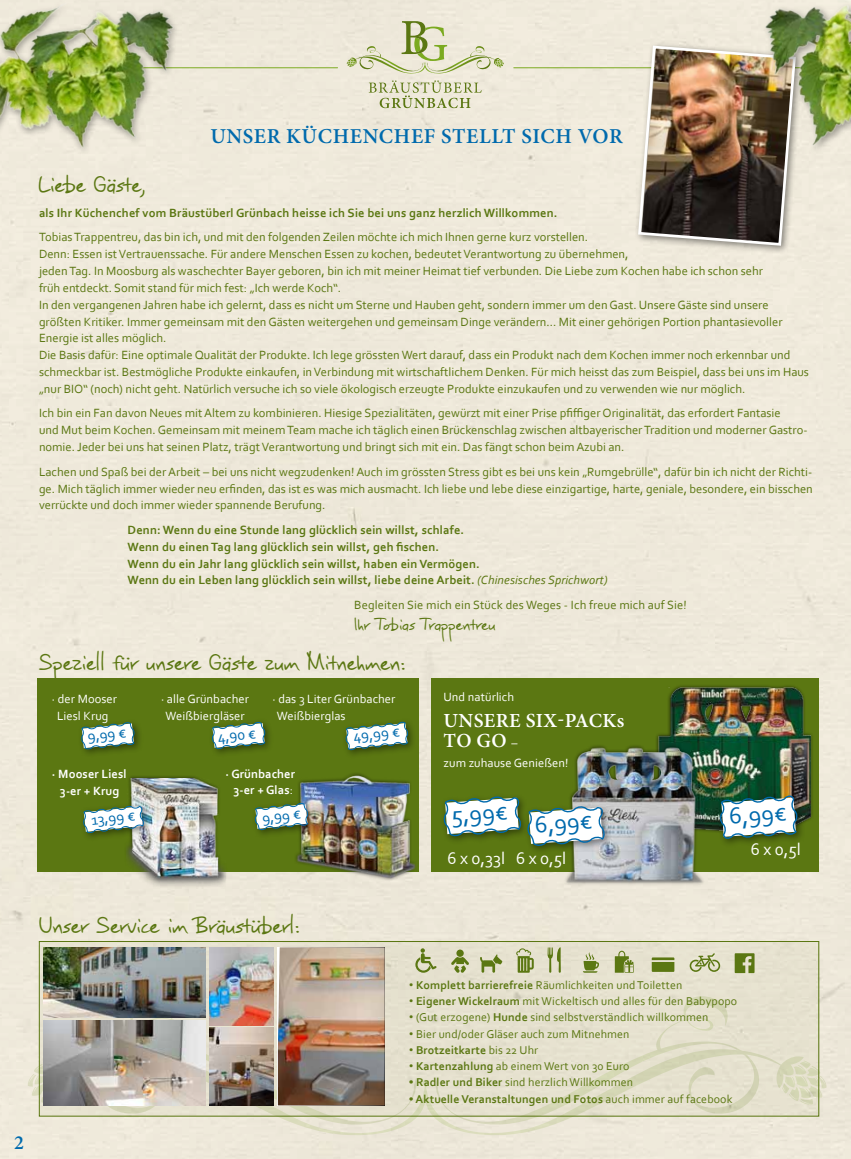
<style>
.page{position:relative;width:851px;height:1159px;background:#fff}
.page>*{position:absolute;margin:0;border:0;box-sizing:border-box;transform-origin:0 0}
.t1{font:24.38px "Corbel";color:#006aad}
.t2{font:23.75px "Jaro Handwriting";letter-spacing:.03em;color:#5b7712}
.t3{font:600 21.25px "Minion Pro";letter-spacing:.03em;color:#006aad}
.t4{font:600 20px "Minion Pro";letter-spacing:.005em;color:#fff}
.t5{font:600 20px "Minion Pro";color:#006aad}
.t6{font:17.5px "Jaro Handwriting";letter-spacing:.03em;color:#5b7712}
.t7{font:17.5px "Corbel";color:#fff}
.t8{font:15.25px "Corbel";color:#006aad}
.t9{font:12.5px/16.9px "Corbel";color:#5b7712}
.t10{font:700 12.5px/16.9px "Corbel";letter-spacing:.01em;color:#5b7712}
.t11{font:12.5px/16.2px "Corbel";letter-spacing:.005em;color:#fff;text-align:center}
.t12{font:700 12.5px/16.2px "Corbel";letter-spacing:.005em;color:#fff;text-align:center}
.t13{font:11.88px "Corbel";letter-spacing:.01em;color:#5b7712}
.t14{font:700 11.88px "Corbel";letter-spacing:.01em;color:#5b7712}
.s1{font-weight:400;font-style:italic}
.s2{font-weight:400}
.s3{font-family:"Corbel";font-weight:400;font-size:12.5px}
.s4{font-family:"Arial"}
.s5{font-weight:700}
.s6{font-family:"Arial";font-weight:400}
.s7{font-family:"Arial";font-weight:700}
</style>
<div class="page">
<div style="left:0;top:0;width:850px;height:1159px;background:#efe9db"></div>
<svg style="left:63px;top:1116px;width:724px;height:20px;background:#e6e2d0"></svg>
<svg style="left:819px;top:1056px;width:7px;height:50px"></svg>
<svg style="left:28px;top:1054px;width:11px;height:50px"></svg>
<svg style="left:86px;top:1116px;width:331px;height:20px;background:#e6e2cf"></svg>
<svg style="left:369px;top:80px;width:112px;height:28px;background:#d2d3b4"></svg>
<svg style="left:347px;top:21px;width:156px;height:53px;background:#dcdcc0"></svg>
<hr style="left:513px;top:67px;width:337px;height:1px;background:#7baa20">
<hr style="left:0;top:67px;width:337px;height:1px;background:#7baa20">
<div style="left:38px;top:678px;width:381px;height:194px;background:#5b7712"></div>
<div style="left:431px;top:678px;width:388px;height:194px;background:#5b7712"></div>
<svg style="left:41px;top:943px;width:776px;height:171px;background:#e3dfcb"></svg>
<div style="left:39px;top:941px;width:780px;height:175px;border:1px solid #5b7712"></div>
<div style="left:634px;top:42px;width:170px;height:213px;background:#000;opacity:.45"></div>
<img style="left:636px;top:44px;width:161px;height:203px">
<img style="left:734px;top:0;width:116px;height:188px">
<img style="left:0;top:0;width:205px;height:181px">
<div style="left:293px;top:772px;width:125px;height:109px;background:#000;opacity:.65"></div>
<img style="left:296px;top:772px;width:120px;height:106px">
<div style="left:123px;top:775px;width:105px;height:114px;background:#000;opacity:.65"></div>
<img style="left:127px;top:779px;width:98px;height:107px">
<img style="left:656px;top:685px;width:157px;height:147px">
<img style="left:563px;top:744px;width:143px;height:143px">
<div style="left:77px;top:718px;width:66px;height:40px;background:#000;opacity:.45"></div>
<svg style="left:80px;top:722px;width:56px;height:27px;background:#b1c2af"></svg>
<div style="left:208px;top:718px;width:66px;height:40px;background:#000;opacity:.45"></div>
<svg style="left:211px;top:722px;width:55px;height:27px"></svg>
<div style="left:342px;top:718px;width:75px;height:41px;background:#000;opacity:.45"></div>
<svg style="left:344px;top:721px;width:65px;height:29px"></svg>
<div style="left:523px;top:802px;width:90px;height:53px;background:#000;opacity:.45"></div>
<svg style="left:443px;top:794px;width:162px;height:52px"></svg>
<div style="left:715px;top:792px;width:91px;height:56px;background:#000;opacity:.45"></div>
<img style="left:717px;top:794px;width:82px;height:46px">
<div style="left:79px;top:802px;width:74px;height:40px;background:#000;opacity:.45"></div>
<svg style="left:82px;top:804px;width:62px;height:29px"></svg>
<div style="left:251px;top:799px;width:66px;height:40px;background:#000;opacity:.45"></div>
<svg style="left:253px;top:803px;width:56px;height:27px;background:#b3c2b3"></svg>
<img style="left:43px;top:947px;width:163px;height:70px">
<img style="left:43px;top:1020px;width:163px;height:85px">
<img style="left:209px;top:947px;width:64px;height:78px">
<img style="left:209px;top:1027px;width:64px;height:78px">
<img style="left:278px;top:947px;width:106px;height:158px">
<svg style="left:415px;top:948px;width:21px;height:24px"></svg>
<svg style="left:583px;top:952px;width:16px;height:20px"></svg>
<svg style="left:480px;top:954px;width:22px;height:18px"></svg>
<svg style="left:547px;top:946px;width:13px;height:26px"></svg>
<svg style="left:689px;top:953px;width:31px;height:19px"></svg>
<svg style="left:516px;top:948px;width:17px;height:24px"></svg>
<svg style="left:451px;top:957px;width:18px;height:15px"></svg>
<div style="left:456px;top:949px;width:7px;height:8px;background:#5b7712;border-radius:50%"></div>
<svg style="left:614px;top:950px;width:19px;height:22px"></svg>
<svg style="left:734px;top:953px;width:20px;height:20px"></svg>
<svg style="left:651px;top:957px;width:23px;height:15px"></svg>
<h3 class="t3" style="left:210px;top:122px;width:414px">UNSER KÜCHENCHEF STELLT SICH VOR</h3>
<h2 class="t2" style="left:39px;top:170px;width:108px">Liebe Gäste,</h2>
<p class="t10" style="left:39px;top:204px;width:520px">als Ihr Küchenchef vom Bräustüberl Grünbach heisse ich Sie bei uns ganz herzlich Willkommen.</p>
<p class="t9" style="left:39px;top:228px;width:771px">Tobias Trappentreu, das bin ich, und mit den folgenden Zeilen möchte ich mich Ihnen gerne kurz vorstellen.<br>Denn: Essen ist Vertrauenssache. Für andere Menschen Essen zu kochen, bedeutet Verantwortung zu übernehmen,<br>jeden Tag. In Moosburg als waschechter Bayer geboren, bin ich mit meiner Heimat tief verbunden. Die Liebe zum Kochen habe ich schon sehr<br>früh entdeckt. Somit stand für mich fest: „Ich werde Koch“.<br>In den vergangenen Jahren habe ich gelernt, dass es nicht um Sterne und Hauben geht, sondern immer um den Gast. Unsere Gäste sind unsere größten Kritiker. Immer gemeinsam mit den Gästen weitergehen und gemeinsam Dinge verändern... Mit einer gehörigen Portion phantasievoller Energie ist alles möglich.<br>Die Basis dafür: Eine optimale Qualität der Produkte. Ich lege grössten Wert darauf, dass ein Produkt nach dem Kochen immer noch erkennbar und schmeckbar ist. Bestmögliche Produkte einkaufen, in Verbindung mit wirtschaftlichem Denken. Für mich heisst das zum Beispiel, dass bei uns im Haus „nur BIO“ (noch) nicht geht. Natürlich versuche ich so viele ökologisch erzeugte Produkte einzukaufen und zu verwenden wie nur möglich.</p>
<p class="t9" style="left:39px;top:404px;width:770px">Ich bin ein Fan davon Neues mit Altem zu kombinieren. Hiesige Spezialitäten, gewürzt mit einer Prise pfiffiger Originalität, das erfordert Fantasie<br>und Mut beim Kochen. Gemeinsam mit meinem Team mache ich täglich einen Brückenschlag zwischen altbayerischer Tradition und moderner Gastro&shy;nomie. Jeder bei uns hat seinen Platz, trägt Verantwortung und bringt sich mit ein. Das fängt schon beim Azubi an.</p>
<p class="t9" style="left:39px;top:463px;width:775px;text-align:justify">Lachen und Spaß bei der Arbeit – bei uns nicht wegzudenken! Auch im grössten Stress gibt es bei uns kein „Rumgebrülle“, dafür bin ich nicht der Richti&shy;ge. Mich täglich immer wieder neu erfinden, das ist es was mich ausmacht. Ich liebe und lebe diese einzigartige, harte, geniale, besondere, ein bisschen verrückte und doch immer wieder spannende Berufung.</p>
<p class="t10" style="left:128px;top:521px;width:481px">Denn: Wenn du eine Stunde lang glücklich sein willst, schlafe.<br>Wenn du einen Tag lang glücklich sein willst, geh fischen.<br>Wenn du ein Jahr lang glücklich sein willst, haben ein Vermögen.<br>Wenn du ein Leben lang glücklich sein willst, liebe deine Arbeit. <span class="s1">(Chinesisches Sprichwort)</span></p>
<p class="t9" style="left:354px;top:596px;width:334px">Begleiten Sie mich ein Stück des Weges - Ich freue mich auf Sie!</p>
<h3 class="t6" style="left:354px;top:614px;width:143px">Ihr Tobias Trappentreu</h3>
<h2 class="t2" style="left:40px;top:648px;width:366px">Speziell für unsere Gäste zum Mitnehmen:</h2>
<p class="t11" style="left:52px;top:691px;width:67px">· der Mooser<br>Liesl Krug</p>
<p class="t11" style="left:161px;top:691px;width:89px">· alle Grünbacher<br>Weißbiergläser</p>
<p class="t11" style="left:277px;top:691px;width:120px;text-align:left;text-indent:-4px">· das 3 Liter Grünbacher<br>Weißbierglas</p>
<p class="t8" style="left:87px;top:726px;width:40px;rotate:-6deg">9,99 €</p>
<p class="t8" style="left:216px;top:727px;width:40px;rotate:-6deg">4,90 €</p>
<p class="t8" style="left:352px;top:727px;width:48px;rotate:-6deg">49,99 €</p>
<p class="t12" style="left:52px;top:765px;width:76px">· Mooser Liesl<br>3-er + Krug</p>
<p class="t12" style="left:225px;top:765px;width:71px">· Grünbacher<br>3-er + Glas<span class="s2">:</span></p>
<p class="t8" style="left:90px;top:810px;width:46px;rotate:-6deg">13,99 €</p>
<p class="t8" style="left:261px;top:808px;width:40px;rotate:-6deg">9,99 €</p>
<p class="t11" style="left:443px;top:688px;width:72px">Und natürlich</p>
<h3 class="t4" style="left:443px;top:707px;width:29px">UNSERE</h3>
<h3 class="t4" style="left:525px;top:707px;width:100px">SIX-PACKS</h3>
<h3 class="t4" style="left:443px;top:727px;width:75px">TO GO <span class="s3">–</span></h3>
<p class="t11" style="left:443px;top:754px;width:126px">zum zuhause Genießen!</p>
<h1 class="t1" style="left:450px;top:799px;width:58px;rotate:-4deg">5,99€</h1>
<h1 class="t1" style="left:534px;top:809px;width:59px;rotate:-4deg">6,99€</h1>
<h1 class="t1" style="left:728px;top:801px;width:59px;rotate:-4deg">6,99€</h1>
<h3 class="t7" style="left:447px;top:847px;width:120px">6 x 0,33l 6 x 0,5l</h3>
<h3 class="t7" style="left:750px;top:838px;width:52px">6 x 0,5l</h3>
<h2 class="t2" style="left:40px;top:910px;width:261px">Unser Service im Bräustüberl:</h2>
<h3 class="t5" style="left:14px;top:1128px;width:11px">2</h3>
<p class="t13" style="left:409px;top:977px;width:274px"><span class="s4">•</span> <span class="s5">Komplett barrierefreie</span> Räumlichkeiten und Toiletten</p>
<p class="t13" style="left:409px;top:994px;width:329px"><span class="s4">•</span> <span class="s5">Eigener Wickelraum</span> mit Wickeltisch und alles für den Babypopo</p>
<p class="t13" style="left:409px;top:1010px;width:300px"><span class="s4">•</span> (Gut erzogene) <span class="s5">Hunde</span> sind selbstverständlich willkommen</p>
<p class="t13" style="left:409px;top:1026px;width:222px"><span class="s4">•</span> Bier und/oder Gläser auch zum Mitnehmen</p>
<p class="t14" style="left:409px;top:1042px;width:130px"><span class="s6">•</span> Brotzeitkarte <span class="s2">bis 22 Uhr</span></p>
<p class="t13" style="left:409px;top:1058px;width:222px"><span class="s4">•</span> <span class="s5">Kartenzahlung</span> ab einem Wert von 30 Euro</p>
<p class="t13" style="left:409px;top:1075px;width:225px"><span class="s7">•</span> <span class="s5">Radler und Biker</span> sind herzlich Willkommen</p>
<p class="t14" style="left:409px;top:1091px;width:325px"><span class="s4">•</span> Aktuelle Veranstaltungen und Fotos <span class="s2">auch immer auf facebook</span></p>
</div>
